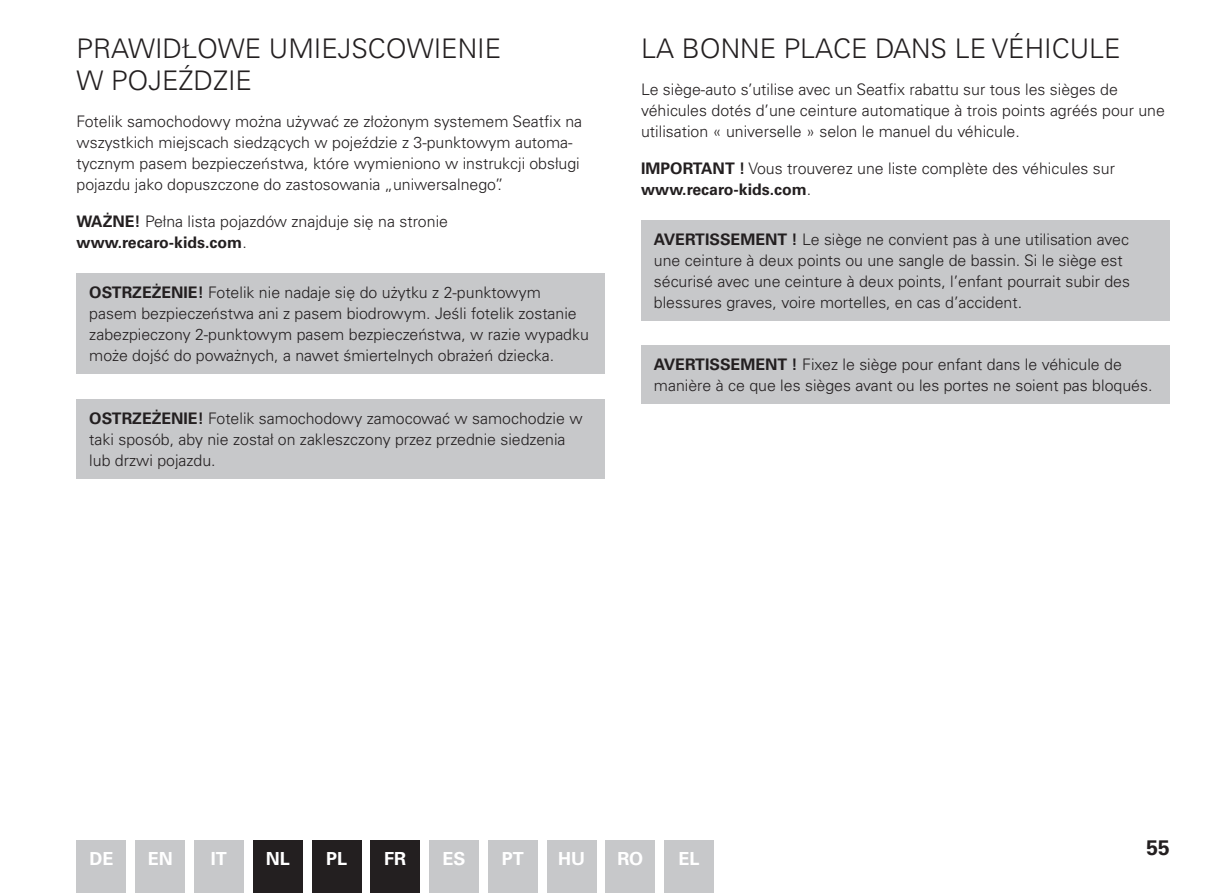
<style>
.page{position:relative;width:1208px;height:893px;background:#fff}
.page>*{position:absolute;margin:0;border:0;box-sizing:border-box;transform-origin:0 0}
.t1{font:300 27px/32.4px "Univers LT Pro 45";color:#231f20}
.t2{font:700 21px "Univers LT Pro 65";color:#231f20}
.t3{font:700 18px "Univers LT Pro 65";color:#fff}
.t4{font:300 15.9px/21px "Univers LT Pro 45";color:#231f20}
.t5{font:700 15.9px "Univers LT Pro 65";color:#231f20}
.s1{font-family:"Univers LT Pro 65";font-weight:700}
.s2{font-family:"Univers LT Pro 45";font-weight:300}
</style>
<div class="page">
<div style="left:77px;top:840px;width:49px;height:53px;background:#c7c8ca"></div>
<div style="left:312px;top:840px;width:49px;height:53px;background:#231f20"></div>
<div style="left:194px;top:840px;width:50px;height:53px;background:#c7c8ca"></div>
<div style="left:429px;top:840px;width:50px;height:53px;background:#c7c8ca"></div>
<div style="left:547px;top:840px;width:49px;height:53px;background:#c7c8ca"></div>
<div style="left:135px;top:840px;width:50px;height:53px;background:#c7c8ca"></div>
<div style="left:370px;top:840px;width:50px;height:53px;background:#231f20"></div>
<div style="left:253px;top:840px;width:49px;height:53px;background:#231f20"></div>
<div style="left:488px;top:840px;width:49px;height:53px;background:#c7c8ca"></div>
<div style="left:605px;top:840px;width:50px;height:53px;background:#c7c8ca"></div>
<div style="left:664px;top:840px;width:50px;height:53px;background:#c7c8ca"></div>
<div style="left:77px;top:274px;width:528px;height:100px;background:#c7c8ca"></div>
<div style="left:77px;top:399px;width:528px;height:79px;background:#c7c8ca"></div>
<div style="left:641px;top:220px;width:528px;height:100px;background:#c7c8ca"></div>
<div style="left:641px;top:346px;width:528px;height:58px;background:#c7c8ca"></div>
<h1 class="t1" style="left:77px;top:32px;width:426px">PRAWIDŁOWE UMIEJSCOWIENIE<br>W POJEŹDZIE</h1>
<p class="t4" style="left:77px;top:111px;width:507px">Fotelik samochodowy można używać ze złożonym systemem Seatfix na wszystkich miejscach siedzących w pojeździe z 3-punktowym automa&shy;tycznym pasem bezpieczeństwa, które wymieniono w instrukcji obsługi pojazdu jako dopuszczone do zastosowania „uniwersalnego”.</p>
<p class="t4" style="left:77px;top:211px;width:373px"><span class="s1">WAŻNE!</span> Pełna lista pojazdów znajduje się na stronie</p>
<p class="t5" style="left:77px;top:231px;width:172px">www.recaro-kids.com<span class="s2">.</span></p>
<p class="t4" style="left:89px;top:282px;width:501px"><span class="s1">OSTRZEŻENIE!</span> Fotelik nie nadaje się do użytku z 2-punktowym pasem bezpieczeństwa ani z pasem biodrowym. Jeśli fotelik zostanie zabezpieczony 2-punktowym pasem bezpieczeństwa, w razie wypadku może dojść do poważnych, a nawet śmiertelnych obrażeń dziecka.</p>
<p class="t4" style="left:89px;top:407px;width:495px"><span class="s1">OSTRZEŻENIE!</span> Fotelik samochodowy zamocować w samochodzie w taki sposób, aby nie został on zakleszczony przez przednie siedzenia lub drzwi pojazdu.</p>
<h1 class="t1" style="left:641px;top:32px;width:481px">LA BONNE PLACE DANS LE VÉHICULE</h1>
<p class="t4" style="left:641px;top:79px;width:525px">Le siège-auto s’utilise avec un Seatfix rabattu sur tous les sièges de véhicules dotés d’une ceinture automatique à trois points agréés pour une utilisation « universelle » selon le manuel du véhicule.</p>
<p class="t4" style="left:641px;top:158px;width:475px"><span class="s1">IMPORTANT !</span> Vous trouverez une liste complète des véhicules sur</p>
<p class="t5" style="left:641px;top:178px;width:172px">www.recaro-kids.com<span class="s2">.</span></p>
<p class="t4" style="left:654px;top:228px;width:477px"><span class="s1">AVERTISSEMENT !</span> Le siège ne convient pas à une utilisation avec une ceinture à deux points ou une sangle de bassin. Si le siège est sécurisé avec une ceinture à deux points, l’enfant pourrait subir des blessures graves, voire mortelles, en cas d’accident.</p>
<p class="t4" style="left:654px;top:354px;width:500px"><span class="s1">AVERTISSEMENT !</span> Fixez le siège pour enfant dans le véhicule de manière à ce que les sièges avant ou les portes ne soient pas bloqués.</p>
<p class="t3" style="left:89px;top:846px;width:25px">DE</p>
<p class="t3" style="left:148px;top:846px;width:27px">EN</p>
<p class="t3" style="left:211px;top:846px;width:18px">IT</p>
<p class="t3" style="left:266px;top:846px;width:26px">NL</p>
<p class="t3" style="left:326px;top:846px;width:23px">PL</p>
<p class="t3" style="left:384px;top:846px;width:24px">FR</p>
<p class="t3" style="left:442px;top:846px;width:25px">ES</p>
<p class="t3" style="left:502px;top:846px;width:23px">PT</p>
<p class="t3" style="left:558px;top:846px;width:28px">HU</p>
<p class="t3" style="left:617px;top:846px;width:27px">RO</p>
<p class="t3" style="left:678px;top:846px;width:23px">EL</p>
<h2 class="t2" style="left:1146px;top:833px;width:25px">55</h2>
</div>
